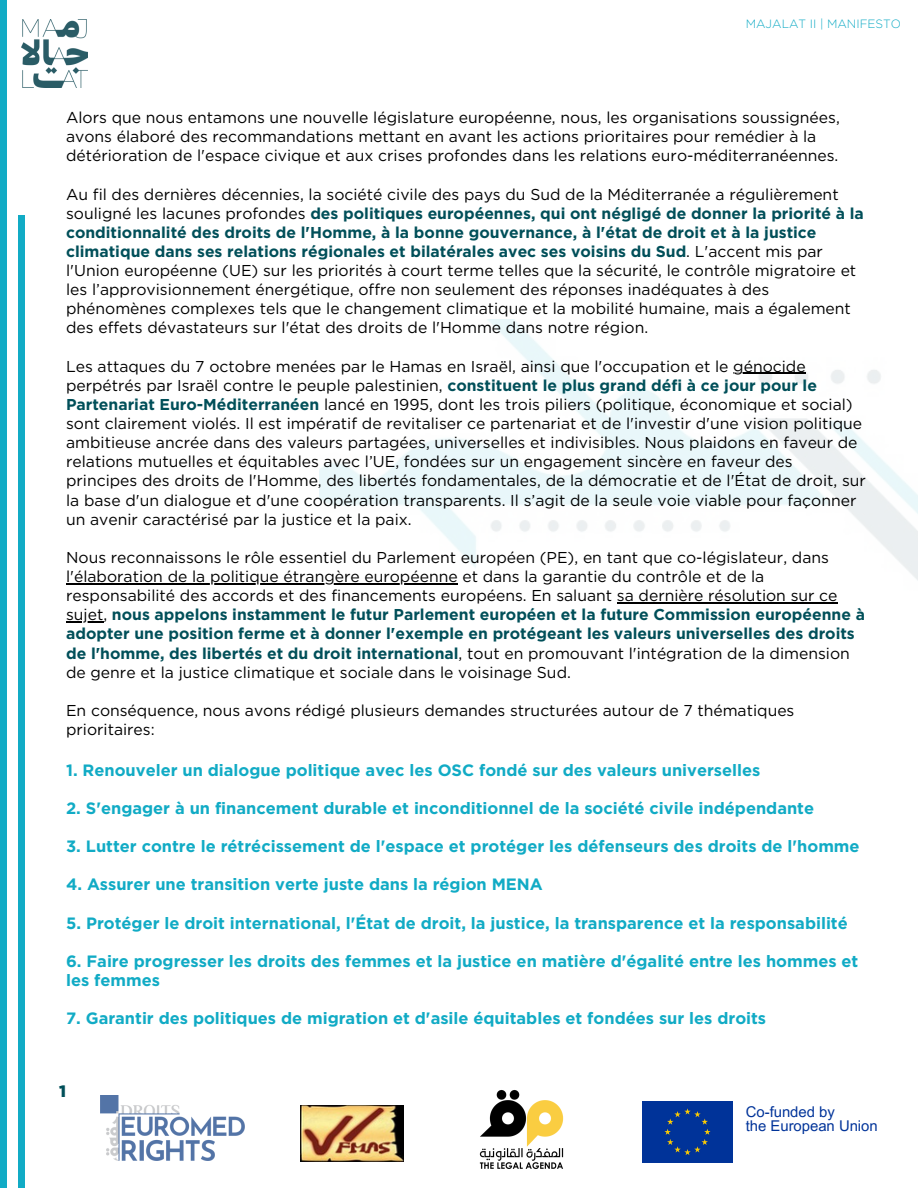
<style>
.page{position:relative;width:918px;height:1188px;background:#fff}
.page>*{position:absolute;margin:0;border:0;box-sizing:border-box;transform-origin:0 0}
.t1{font:900 16.5px "Gotham";color:#004f59}
.t2{font:700 16.35px/19.2px "Gotham";color:#11abc5}
.t3{font:15.75px/19.2px "Gotham";color:#000}
.t4{font:700 15.75px/19.2px "Gotham";color:#004f59}
.t5{font:14.85px/14px "Arial MT Pro";color:#039}
.t6{font:300 12px "Gotham";color:#11abc5}
.s1{font-weight:700;color:#004f59}
.s2{font-weight:400;color:#000}
</style>
<div class="page">
<img style="left:22px;top:19px;width:66px;height:69px">
<div style="left:18px;top:216px;width:7px;height:972px;background:#11abc5"></div>
<div style="left:0;top:0;width:7px;height:1188px;background:#11abc5"></div>
<img style="left:100px;top:1095px;width:144px;height:65px">
<img style="left:301px;top:1105px;width:102px;height:56px">
<img style="left:479px;top:1090px;width:85px;height:79px">
<div style="left:643px;top:1101px;width:90px;height:61px;background:#039"></div>
<img style="left:319px;top:320px;width:599px;height:284px">
<hr style="left:733px;top:373px;width:73px;height:1px;background:#000">
<hr style="left:66px;top:583px;width:392px;height:1px;background:#000">
<hr style="left:617px;top:602px;width:221px;height:1px;background:#000">
<hr style="left:66px;top:621px;width:37px;height:2px;background:#000">
<p class="t6" style="left:746px;top:16px;width:157px">MAJALAT II | MANIFESTO</p>
<h2 class="t3" style="left:66px;top:108px;width:775px">Alors que nous entamons une nouvelle législature européenne, nous, les organisations soussignées, avons élaboré des recommandations mettant en avant les actions prioritaires pour remédier à la détérioration de l'espace civique et aux crises profondes dans les relations euro-méditerranéennes.</h2>
<h2 class="t3" style="left:66px;top:184px;width:799px">Au fil des dernières décennies, la société civile des pays du Sud de la Méditerranée a régulièrement souligné les lacunes profondes <span class="s1">des politiques européennes, qui ont négligé de donner la priorité à la conditionnalité des droits de l'Homme, à la bonne gouvernance, à l'état de droit et à la justice climatique dans ses relations régionales et bilatérales avec ses voisins du Sud</span>. L'accent mis par l'Union européenne (UE) sur les priorités à court terme telles que la sécurité, le contrôle migratoire et les l’approvisionnement énergétique, offre non seulement des réponses inadéquates à des phénomènes complexes tels que le changement climatique et la mobilité humaine, mais a également des effets dévastateurs sur l'état des droits de l'Homme dans notre région.</h2>
<h1 class="t3" style="left:66px;top:356px;width:741px">Les attaques du 7 octobre menées par le Hamas en Israël, ainsi que l'occupation et le génocide</h1>
<h1 class="t3" style="left:66px;top:376px;width:801px">perpétrés par Israël contre le peuple palestinien, <span class="s1">constituent le plus grand défi à ce jour pour le Partenariat Euro-Méditerranéen</span> lancé en 1995, dont les trois piliers (politique, économique et social) sont clairement violés. Il est impératif de revitaliser ce partenariat et de l'investir d'une vision politique ambitieuse ancrée dans des valeurs partagées, universelles et indivisibles. Nous plaidons en faveur de relations mutuelles et équitables avec l’UE, fondées sur un engagement sincère en faveur des principes des droits de l'Homme, des libertés fondamentales, de la démocratie et de l'État de droit, sur la base d'un dialogue et d'une coopération transparents. Il s’agit de la seule voie viable pour façonner un avenir caractérisé par la justice et la paix.</h1>
<h1 class="t3" style="left:66px;top:548px;width:764px">Nous reconnaissons le rôle essentiel du Parlement européen (PE), en tant que co-législateur, dans</h1>
<h1 class="t3" style="left:66px;top:567px;width:773px">l'élaboration de la politique étrangère européenne et dans la garantie du contrôle et de la responsabilité des accords et des financements européens. En saluant sa dernière résolution sur ce</h1>
<h1 class="t4" style="left:66px;top:605px;width:800px"><span class="s2">sujet,</span> nous appelons instamment le futur Parlement européen et la future Commission européenne à adopter une position ferme et à donner l'exemple en protégeant les valeurs universelles des droits de l'homme, des libertés et du droit international<span class="s2">, tout en promouvant l'intégration de la dimension de genre et la justice climatique et sociale dans le voisinage Sud.</span></h1>
<h1 class="t3" style="left:66px;top:701px;width:730px">En conséquence, nous avons rédigé plusieurs demandes structurées autour de 7 thématiques prioritaires:</h1>
<h1 class="t2" style="left:66px;top:760px;width:696px">1. Renouveler un dialogue politique avec les OSC fondé sur des valeurs universelles</h1>
<h1 class="t2" style="left:66px;top:798px;width:750px">2. S'engager à un financement durable et inconditionnel de la société civile indépendante</h1>
<h1 class="t2" style="left:66px;top:837px;width:795px">3. Lutter contre le rétrécissement de l'espace et protéger les défenseurs des droits de l'homme</h1>
<h1 class="t2" style="left:66px;top:875px;width:478px">4. Assurer une transition verte juste dans la région MENA</h1>
<p class="t2" style="left:66px;top:913px;width:783px">5. Protéger le droit international, l'État de droit, la justice, la transparence et la responsabilité</p>
<p class="t2" style="left:66px;top:951px;width:794px">6. Faire progresser les droits des femmes et la justice en matière d'égalité entre les hommes et les femmes</p>
<p class="t2" style="left:66px;top:1009px;width:702px">7. Garantir des politiques de migration et d'asile équitables et fondées sur les droits</p>
<p class="t1" style="left:59px;top:1082px;width:8px">1</p>
<p class="t5" style="left:746px;top:1107px;width:134px">Co-funded by<br>the European Union</p>
</div>
